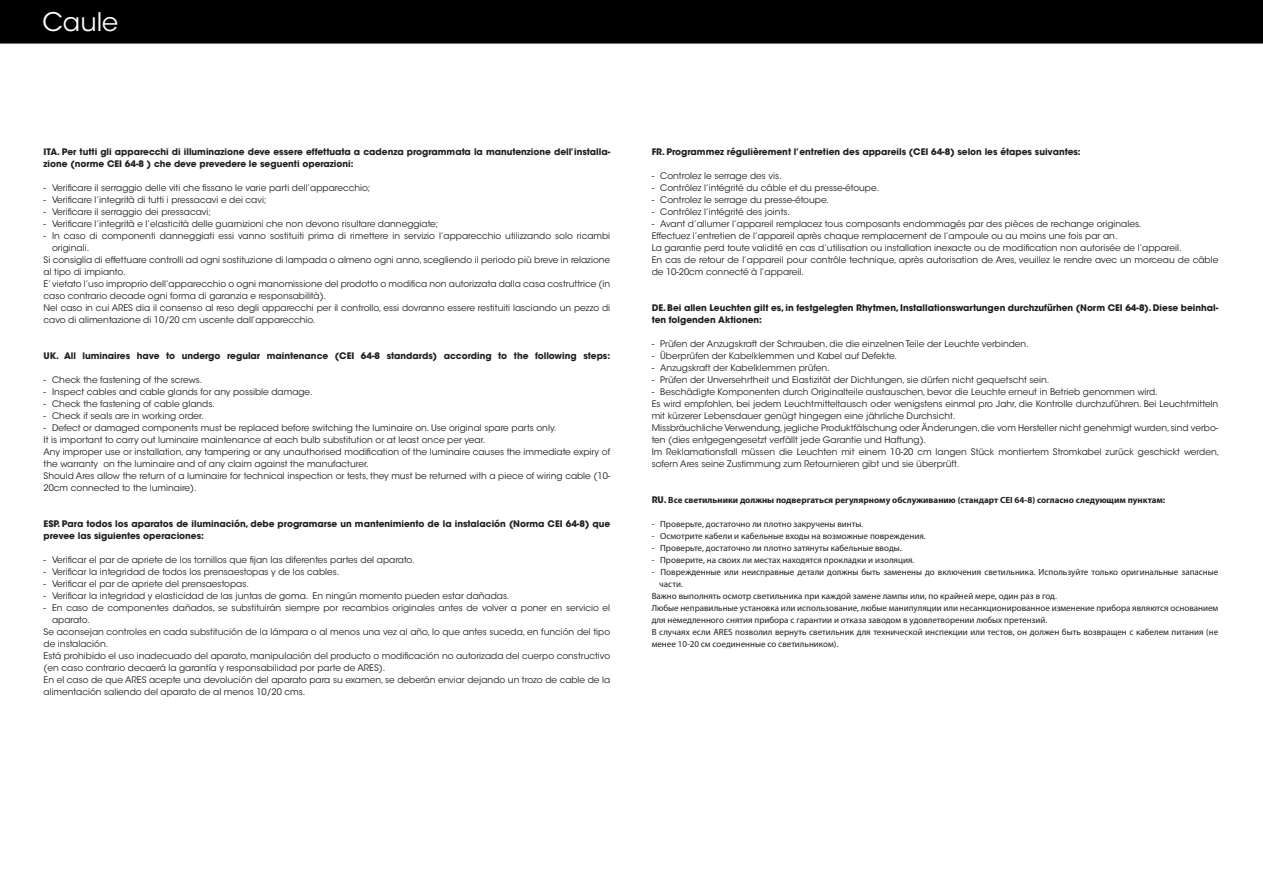
<style>
.page{position:relative;width:1263px;height:893px;background:#fff}
.page>*{position:absolute;margin:0;border:0;box-sizing:border-box;transform-origin:0 0}
.t1{font:25.5px "ITC Avant Garde Std";color:#fff}
.t2{font:9px/12px "ITC Avant Garde Std";color:#231f20}
.t3{font:9px "Myriad Pro";color:#231f20}
.t4{font:700 9px/12px "ITC Avant Garde Std";color:#231f20}
.t5{font:700 9px "Myriad Pro";color:#231f20}
.s1{font-family:"ITC Avant Garde Std"}
</style>
<div class="page">
<div style="left:0;top:0;width:1263px;height:44px;background:#000"></div>
<h1 class="t1" style="left:43px;top:6px;width:77px">Caule</h1>
<p class="t4" style="left:44px;top:146px;width:568px">ITA. Per tutti gli apparecchi di illuminazione deve essere effettuata a cadenza programmata la manutenzione dell’installa&shy;zione (norme CEI 64-8 ) che deve prevedere le seguenti operazioni:</p>
<p class="t2" style="left:44px;top:182px;width:328px">- Verificare il serraggio delle viti che fissano le varie parti dell’apparecchio;</p>
<p class="t2" style="left:44px;top:194px;width:224px">- Verificare l’integrità di tutti i pressacavi e dei cavi;</p>
<p class="t2" style="left:44px;top:206px;width:169px">- Verificare il serraggio dei pressacavi;</p>
<p class="t2" style="left:44px;top:218px;width:396px">- Verificare l’integrità e l’elasticità delle guarnizioni che non devono risultare danneggiate;</p>
<p class="t2" style="left:44px;top:230px;width:568px">- In caso di componenti danneggiati essi vanno sostituiti prima di rimettere in servizio l’apparecchio utilizzando solo ricambi</p>
<p class="t2" style="left:52px;top:242px;width:39px">originali.</p>
<p class="t2" style="left:44px;top:254px;width:568px">Si consiglia di effettuare controlli ad ogni sostituzione di lampada o almeno ogni anno, scegliendo il periodo più breve in relazione</p>
<p class="t2" style="left:44px;top:266px;width:84px">al tipo di impianto.</p>
<p class="t2" style="left:44px;top:278px;width:568px">E’ vietato l’uso improprio dell’apparecchio o ogni manomissione del prodotto o modifica non autorizzata dalla casa costruttrice (in</p>
<p class="t2" style="left:44px;top:290px;width:284px">caso contrario decade ogni forma di garanzia e responsabilità).</p>
<p class="t2" style="left:44px;top:302px;width:568px">Nel caso in cui ARES dia il consenso al reso degli apparecchi per il controllo, essi dovranno essere restituiti lasciando un pezzo di</p>
<p class="t2" style="left:44px;top:314px;width:273px">cavo di alimentazione di 10/20 cm uscente dall’apparecchio.</p>
<p class="t4" style="left:44px;top:350px;width:568px">UK. All luminaires have to undergo regular maintenance (CEI 64-8 standards) according to the following steps:</p>
<p class="t2" style="left:44px;top:374px;width:160px">- Check the fastening of the screws.</p>
<p class="t2" style="left:44px;top:386px;width:271px">- Inspect cables and cable glands for any possible damage.</p>
<p class="t2" style="left:44px;top:398px;width:173px">- Check the fastening of cable glands.</p>
<p class="t2" style="left:44px;top:410px;width:162px">- Check if seals are in working order.</p>
<p class="t2" style="left:44px;top:422px;width:568px">- Defect or damaged components must be replaced before switching the luminaire on. Use original spare parts only.<br>It is important to carry out luminaire maintenance at each bulb substitution or at least once per year.<br>Any improper use or installation, any tampering or any unauthorised modification of the luminaire causes the immediate expiry of the warranty on the luminaire and of any claim against the manufacturer.<br>Should Ares allow the return of a luminaire for technical inspection or tests, they must be returned with a piece of wiring cable (10- 20cm connected to the luminaire).</p>
<p class="t4" style="left:44px;top:518px;width:568px">ESP. Para todos los aparatos de iluminación, debe programarse un mantenimiento de la instalación (Norma CEI 64-8) que prevee las siguientes operaciones:</p>
<p class="t2" style="left:44px;top:554px;width:373px">- Verificar el par de apriete de los tornillos que fijan las diferentes partes del aparato.</p>
<p class="t2" style="left:44px;top:566px;width:297px">- Verificar la integridad de todos los prensaestopas y de los cables.</p>
<p class="t2" style="left:44px;top:578px;width:207px">- Verificar el par de apriete del prensaestopas.</p>
<p class="t2" style="left:44px;top:590px;width:467px">- Verificar la integridad y elasticidad de las juntas de goma. En ningún momento pueden estar dañadas.</p>
<p class="t2" style="left:44px;top:602px;width:568px">- En caso de componentes dañados, se substituirán siempre por recambios originales antes de volver a poner en servicio el</p>
<p class="t2" style="left:52px;top:614px;width:39px">aparato.</p>
<p class="t2" style="left:44px;top:626px;width:568px">Se aconsejan controles en cada substitución de la lámpara o al menos una vez al año, lo que antes suceda, en función del tipo</p>
<p class="t2" style="left:44px;top:638px;width:66px">de instalación.</p>
<p class="t2" style="left:44px;top:650px;width:568px">Está prohibido el uso inadecuado del aparato, manipulación del producto o modificación no autorizada del cuerpo constructivo</p>
<p class="t2" style="left:44px;top:662px;width:343px">(en caso contrario decaerá la garantía y responsabilidad por parte de ARES).</p>
<p class="t2" style="left:44px;top:674px;width:568px">En el caso de que ARES acepte una devolución del aparato para su examen, se deberán enviar dejando un trozo de cable de la</p>
<p class="t2" style="left:44px;top:686px;width:263px">alimentación saliendo del aparato de al menos 10/20 cms.</p>
<p class="t4" style="left:652px;top:146px;width:431px">FR. Programmez régulièrement l’entretien des appareils (CEI 64-8) selon les étapes suivantes:</p>
<p class="t2" style="left:652px;top:170px;width:131px">- Controlez le serrage des vis.</p>
<p class="t2" style="left:652px;top:182px;width:229px">- Contrôlez l’intégrité du câble et du presse-étoupe.</p>
<p class="t2" style="left:652px;top:194px;width:179px">- Controlez le serrage du presse-étoupe.</p>
<p class="t2" style="left:652px;top:206px;width:140px">- Contrôlez l’intégrité des joints.</p>
<p class="t2" style="left:652px;top:218px;width:568px">- Avant d’allumer l’appareil remplacez tous composants endommagés par des pièces de rechange originales.<br>Effectuez l’entretien de l’appareil après chaque remplacement de l’ampoule ou au moins une fois par an.<br>La garantie perd toute validité en cas d’utilisation ou installation inexacte ou de modification non autorisée de l’appareil.<br>En cas de retour de l’appareil pour contrôle technique, après autorisation de Ares, veuillez le rendre avec un morceau de câble de 10-20cm connecté à l’appareil.</p>
<p class="t4" style="left:652px;top:302px;width:568px">DE. Bei allen Leuchten gilt es, in festgelegten Rhytmen, Installationswartungen durchzufürhen (Norm CEI 64-8). Diese beinhal&shy;ten folgenden Aktionen:</p>
<p class="t2" style="left:652px;top:338px;width:379px">- Prüfen der Anzugskraft der Schrauben, die die einzelnen Teile der Leuchte verbinden.</p>
<p class="t2" style="left:652px;top:350px;width:247px">- Überprüfen der Kabelklemmen und Kabel auf Defekte.</p>
<p class="t2" style="left:652px;top:362px;width:180px">- Anzugskraft der Kabelklemmen prüfen.</p>
<p class="t2" style="left:652px;top:374px;width:399px">- Prüfen der Unversehrtheit und Elastizität der Dichtungen, sie dürfen nicht gequetscht sein.</p>
<p class="t2" style="left:652px;top:386px;width:569px">- Beschädigte Komponenten durch Originalteile austauschen, bevor die Leuchte erneut in Betrieb genommen wird.<br>Es wird empfohlen, bei jedem Leuchtmitteltausch oder wenigstens einmal pro Jahr, die Kontrolle durchzuführen. Bei Leuchtmitteln mit kürzerer Lebensdauer genügt hingegen eine jährliche Durchsicht.<br>Missbräuchliche Verwendung, jegliche Produktfälschung oder Änderungen, die vom Hersteller nicht genehmigt wurden, sind verbo&shy;ten (dies entgegengesetzt verfällt jede Garantie und Haftung).<br>Im Reklamationsfall müssen die Leuchten mit einem 10-20 cm langen Stück montiertem Stromkabel zurück geschickt werden, sofern Ares seine Zustimmung zum Retournieren gibt und sie überprüft.</p>
<p class="t5" style="left:652px;top:494px;width:515px"><span class="s1">RU.</span> Все светильники должны подвергаться регулярному обслуживанию (стандарт CEI 64-8) согласно следующим пунктам:</p>
<p class="t3" style="left:652px;top:519px;width:213px">- Проверьте, достаточно ли плотно закручены винты.</p>
<p class="t3" style="left:652px;top:531px;width:275px">- Осмотрите кабели и кабельные входы на возможные повреждения.</p>
<p class="t3" style="left:652px;top:543px;width:251px">- Проверьте, достаточно ли плотно затянуты кабельные вводы.</p>
<p class="t3" style="left:652px;top:555px;width:264px">- Проверите, на своих ли местах находятся прокладки и изоляция.</p>
<p class="t3" style="left:652px;top:567px;width:568px">- Поврежденные или неисправные детали должны быть заменены до включения светильника. Используйте только оригинальные запасные</p>
<p class="t3" style="left:659px;top:579px;width:25px">части.</p>
<p class="t3" style="left:652px;top:591px;width:407px">Важно выполнять осмотр светильника при каждой замене лампы или, по крайней мере, один раз в год.</p>
<p class="t3" style="left:652px;top:603px;width:568px">Любые неправильные установка или использование, любые манипуляции или несанкционированное изменение прибора являются основанием</p>
<p class="t3" style="left:652px;top:615px;width:397px">для немедленного снятия прибора с гарантии и отказа заводом в удовлетворении любых претензий.</p>
<p class="t3" style="left:652px;top:627px;width:568px">В случаях если ARES позволил вернуть светильник для технической инспекции или тестов, он должен быть возвращен с кабелем питания (не</p>
<p class="t3" style="left:652px;top:639px;width:188px">менее 10-20 см соединенные со светильником).</p>
</div>
